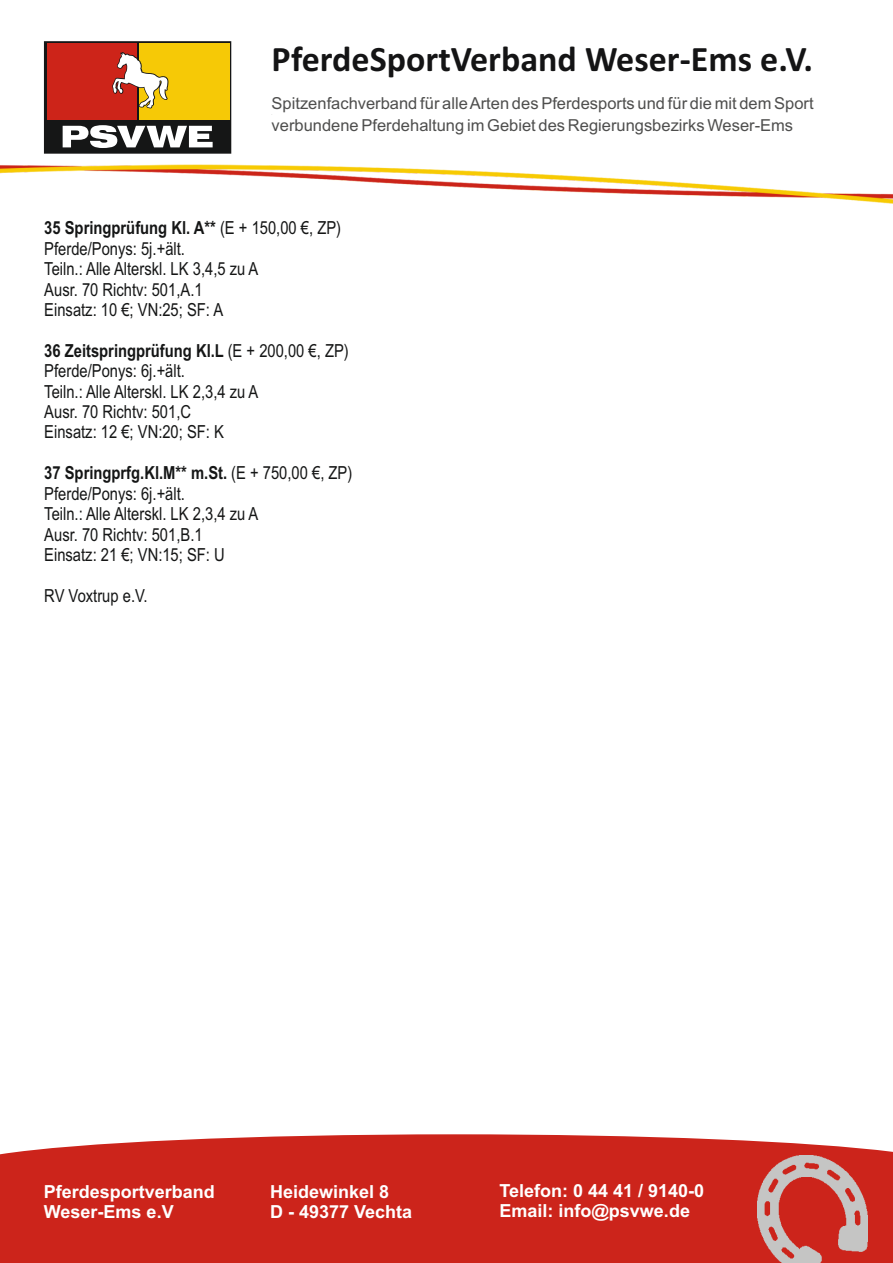
<style>
.page{position:relative;width:893px;height:1263px;background:#fff}
.page>*{position:absolute;margin:0;border:0;box-sizing:border-box;transform-origin:0 0}
.t1{font:700 36px "Calibri";color:#141415}
.t2{font:18px/20.4px "Arial Narrow";color:#151616}
.t3{font:700 18px/20.1px "Arial";color:#fff}
.t4{font:16.5px/21.8px "Arial";color:#4e4e4d}
.s1{font-weight:700}
</style>
<div class="page">
<div style="left:0;top:1167px;width:893px;height:96px;background:#cc241b"></div>
<svg style="left:0;top:1134px;width:893px;height:66px;fill:#cc241b"></svg>
<svg style="left:44px;top:41px;width:187px;height:107px;background:#bb7837"></svg>
<img style="left:758px;top:1156px;width:110px;height:107px">
<img style="left:1px;top:148px;width:892px;height:56px">
<h1 class="t1" style="left:272px;top:44px;width:543px">PferdeSportVerband Weser-Ems e.V.</h1>
<p class="t4" style="left:272px;top:94px;width:544px">Spitzenfachverband für alle Arten des Pferdesports und für die mit dem Sport verbundene Pferdehaltung im Gebiet des Regierungsbezirks Weser-Ems</p>
<p class="t2" style="left:44px;top:220px;width:298px"><span class="s1">35 Springprüfung Kl. A**</span> (E + 150,00 €, ZP)<br>Pferde/Ponys: 5j.+ält.<br>Teiln.: Alle Alterskl. LK 3,4,5 zu A<br>Ausr. 70 Richtv: 501,A.1<br>Einsatz: 10 €; VN:25; SF: A</p>
<p class="t2" style="left:44px;top:342px;width:306px"><span class="s1">36 Zeitspringprüfung Kl.L</span> (E + 200,00 €, ZP)<br>Pferde/Ponys: 6j.+ält.<br>Teiln.: Alle Alterskl. LK 2,3,4 zu A<br>Ausr. 70 Richtv: 501,C<br>Einsatz: 12 €; VN:20; SF: K</p>
<p class="t2" style="left:44px;top:465px;width:310px"><span class="s1">37 Springprfg.Kl.M** m.St.</span> (E + 750,00 €, ZP)<br>Pferde/Ponys: 6j.+ält.<br>Teiln.: Alle Alterskl. LK 2,3,4 zu A<br>Ausr. 70 Richtv: 501,B.1<br>Einsatz: 21 €; VN:15; SF: U</p>
<p class="t2" style="left:44px;top:587px;width:105px">RV Voxtrup e.V.</p>
<p class="t3" style="left:44px;top:1183px;width:173px">Pferdesportverband<br>Weser-Ems e.V</p>
<p class="t3" style="left:270px;top:1183px;width:144px">Heidewinkel 8<br>D - 49377 Vechta</p>
<p class="t3" style="left:499px;top:1182px;width:206px">Telefon: 0 44 41 / 9140-0<br>Email: info@psvwe.de</p>
</div>
